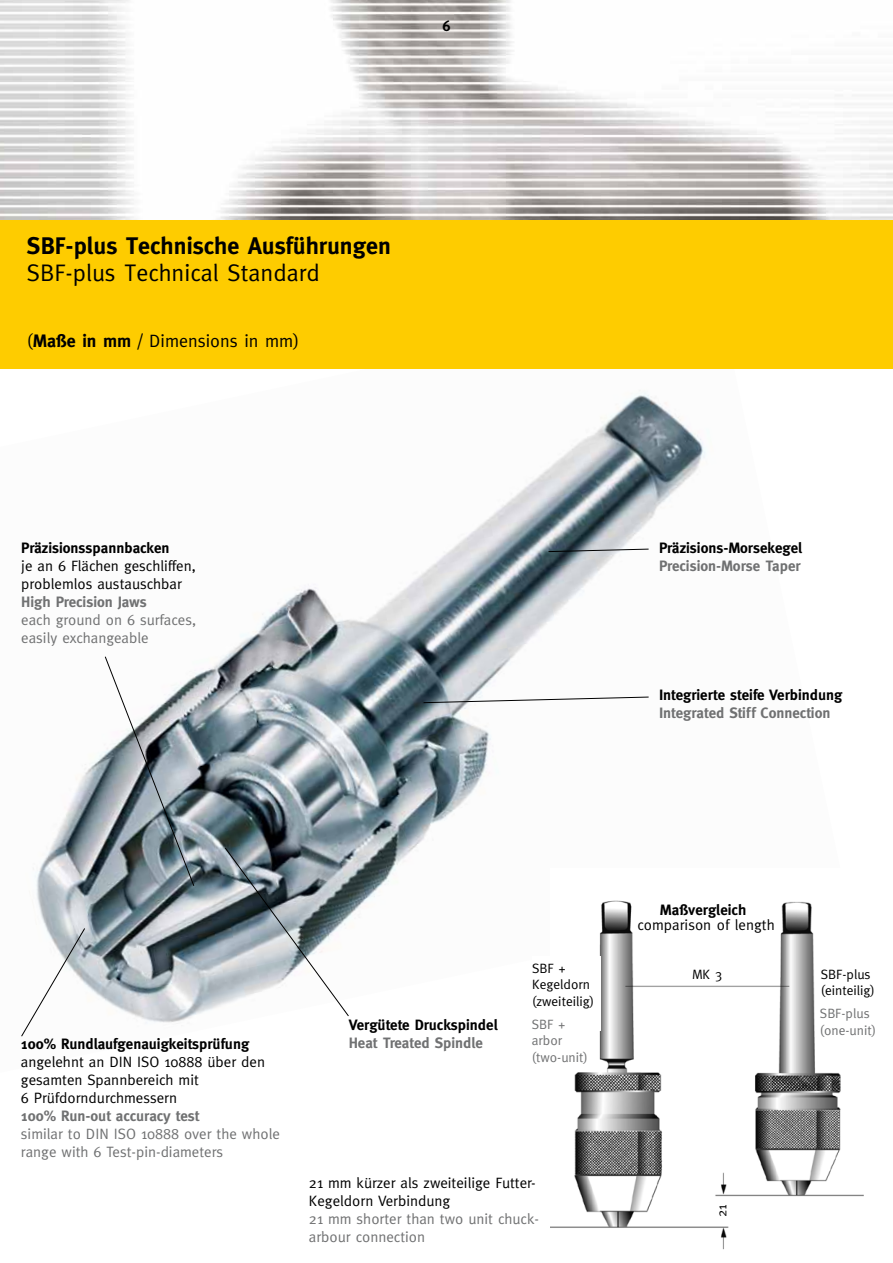
<style>
.page{position:relative;width:893px;height:1263px;background:#fff}
.page>*{position:absolute;margin:0;border:0;box-sizing:border-box;transform-origin:0 0}
.t1{font:700 24px "Meta";color:#000}
.t2{font:24px "Meta";color:#000}
.t3{font:18px "Meta";color:#000}
.t4{font:15px/18px "Meta";color:#000}
.t5{font:15px/18px "Meta";color:#707172}
.t6{font:700 15px "Meta";color:#000}
.t7{font:700 15px "Meta";color:#707172}
.t8{font:13.5px/16.2px "Meta";color:#000}
.t9{font:13.5px/16.2px "Meta";color:#707172}
.s1{font-weight:700}
</style>
<div class="page">
<img style="left:0;top:0;width:893px;height:220px">
<img style="left:33px;top:392px;width:673px;height:631px">
<div style="left:0;top:220px;width:893px;height:149px;background:#fecc00"></div>
<svg style="left:21px;top:927px;width:65px;height:110px"></svg>
<svg style="left:104px;top:656px;width:91px;height:231px"></svg>
<svg style="left:423px;top:696px;width:226px;height:7px"></svg>
<svg style="left:548px;top:548px;width:101px;height:4px"></svg>
<svg style="left:224px;top:847px;width:125px;height:170px"></svg>
<img style="left:550px;top:869px;width:314px;height:381px">
<div style="left:640px;top:961px;width:134px;height:22px;background:#fff"></div>
<div style="left:532px;top:956px;width:68px;height:74px;background:#fff"></div>
<div style="left:709px;top:1200px;width:31px;height:20px;background:#fff"></div>
<div style="left:821px;top:961px;width:68px;height:75px;background:#fff"></div>
<div style="left:639px;top:895px;width:128px;height:31px;background:#fff"></div>
<p class="t6" style="left:442px;top:17px;width:10px">6</p>
<h1 class="t1" style="left:27px;top:232px;width:365px">SBF-plus Technische Ausführungen</h1>
<h1 class="t2" style="left:27px;top:259px;width:294px">SBF-plus Technical Standard</h1>
<p class="t3" style="left:27px;top:331px;width:274px">(<span class="s1">Maße in mm</span> / Dimensions in mm)</p>
<p class="t6" style="left:21px;top:539px;width:150px">Präzisionsspannbacken</p>
<p class="t4" style="left:21px;top:556px;width:176px">je an 6 Flächen geschliffen, problemlos austauschbar</p>
<p class="t7" style="left:21px;top:593px;width:127px">High Precision Jaws</p>
<p class="t5" style="left:21px;top:610px;width:176px">each ground on 6 surfaces, easily exchangeable</p>
<p class="t6" style="left:659px;top:539px;width:145px">Präzisions-Morsekegel</p>
<p class="t7" style="left:659px;top:557px;width:143px">Precision-Morse Taper</p>
<p class="t6" style="left:659px;top:686px;width:185px">Integrierte steife Verbindung</p>
<p class="t7" style="left:659px;top:704px;width:173px">Integrated Stiff Connection</p>
<p class="t6" style="left:21px;top:1035px;width:230px">100% Rundlaufgenauigkeitsprüfung</p>
<p class="t4" style="left:21px;top:1053px;width:246px">angelehnt an DIN ISO 10888 über den gesamten Spannbereich mit<br>6 Prüfdorndurchmessern</p>
<p class="t7" style="left:21px;top:1107px;width:180px">100% Run-out accuracy test</p>
<p class="t5" style="left:21px;top:1125px;width:260px">similar to DIN ISO 10888 over the whole range with 6 Test-pin-diameters</p>
<p class="t6" style="left:349px;top:1016px;width:151px">Vergütete Druckspindel</p>
<p class="t7" style="left:349px;top:1034px;width:136px">Heat Treated Spindle</p>
<p class="t6" style="left:660px;top:901px;width:88px">Maßvergleich</p>
<p class="t4" style="left:637px;top:915px;width:139px">comparison of length</p>
<p class="t8" style="left:532px;top:960px;width:64px">SBF +<br>Kegeldorn (zweiteilig)</p>
<p class="t8" style="left:821px;top:966px;width:56px">SBF-plus (einteilig)</p>
<p class="t8" style="left:692px;top:966px;width:32px">MK 3</p>
<p class="t9" style="left:532px;top:1016px;width:58px">SBF + arbor (two-unit)</p>
<p class="t9" style="left:820px;top:1005px;width:58px">SBF-plus (one-unit)</p>
<p class="t4" style="left:309px;top:1174px;width:228px">21 mm kürzer als zweiteilige Futter-<br>Kegeldorn Verbindung</p>
<p class="t5" style="left:309px;top:1210px;width:232px">21 mm shorter than two unit chuck&shy;arbour connection</p>
<p class="t8" style="left:713px;top:1217px;width:14px;rotate:-90deg">21</p>
</div>
